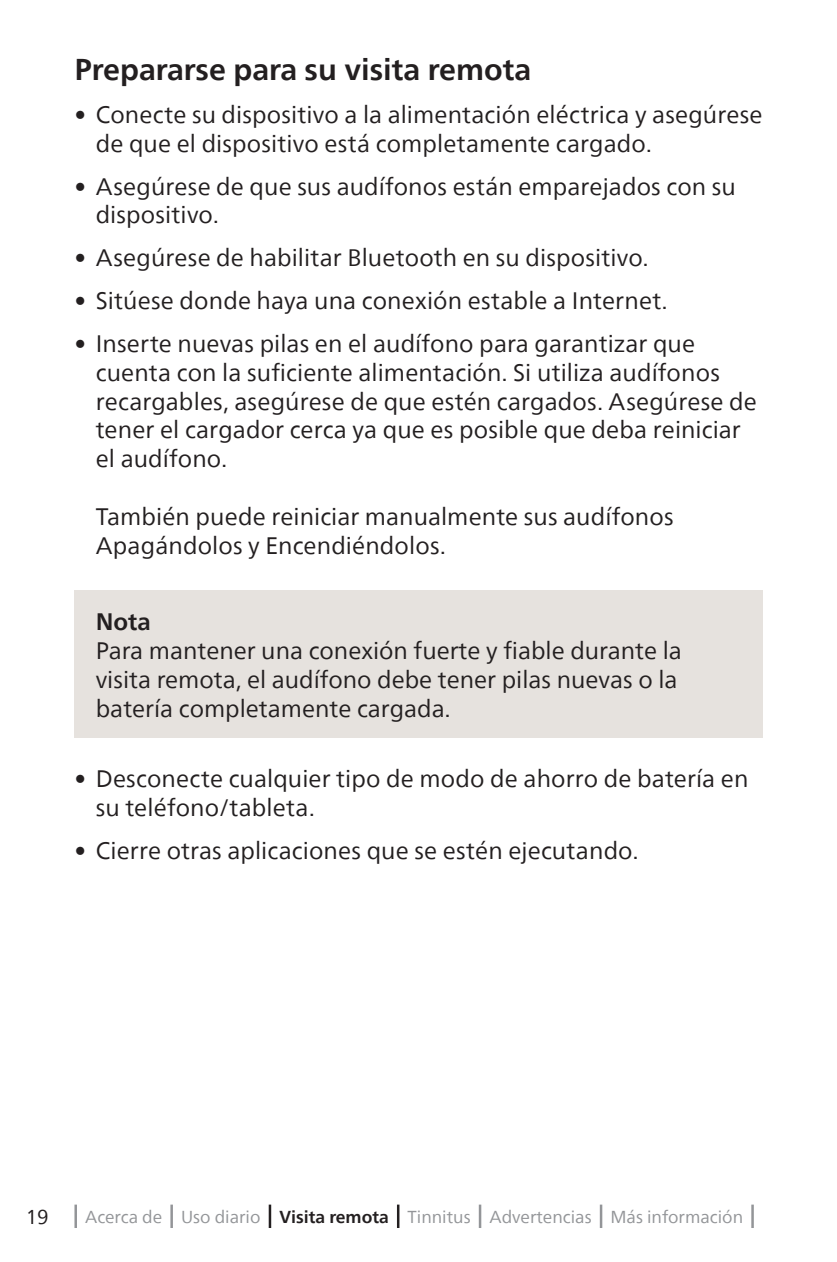
<style>
.page{position:relative;width:837px;height:1262px;background:#fff}
.page>*{position:absolute;margin:0;border:0;box-sizing:border-box;transform-origin:0 0}
.t1{font:700 30px "Neue Frutiger World";color:#231f20}
.t2{font:23.75px/28.8px "Neue Frutiger World";letter-spacing:.005em;color:#231f20}
.t3{font:700 23.75px "Neue Frutiger World";color:#231f20}
.t4{font:20px "Neue Frutiger World";color:#231f20}
.t5{font:17.25px "Neue Frutiger World";color:#939598}
.s1{font-weight:700;color:#231f20}
</style>
<div class="page">
<hr style="left:74px;top:1204px;width:3px;height:23px;background:#939598">
<hr style="left:170px;top:1204px;width:3px;height:23px;background:#939598">
<hr style="left:268px;top:1204px;width:3px;height:23px;background:#231f20">
<hr style="left:397px;top:1204px;width:2px;height:23px;background:#231f20">
<hr style="left:478px;top:1204px;width:3px;height:23px;background:#939598">
<hr style="left:599px;top:1204px;width:3px;height:23px;background:#939598">
<hr style="left:751px;top:1204px;width:2px;height:23px;background:#939598">
<div style="left:74px;top:591px;width:688px;height:147px;background:#e6e2de"></div>
<p class="t1" style="left:74px;top:43px;width:458px">Prepararse para su visita remota</p>
<p class="t2" style="left:96px;top:100px;width:668px;text-indent:-21px">• Conecte su dispositivo a la alimentación eléctrica y asegúrese de que el dispositivo está completamente cargado.</p>
<p class="t2" style="left:96px;top:172px;width:641px;text-indent:-21px">• Asegúrese de que sus audífonos están emparejados con su dispositivo.</p>
<p class="t2" style="left:74px;top:244px;width:575px">• Asegúrese de habilitar Bluetooth en su dispositivo.</p>
<p class="t2" style="left:74px;top:287px;width:594px">• Sitúese donde haya una conexión estable a Internet.</p>
<p class="t2" style="left:96px;top:330px;width:662px;text-indent:-21px">• Inserte nuevas pilas en el audífono para garantizar que cuenta con la suficiente alimentación. Si utiliza audífonos recargables, asegúrese de que estén cargados. Asegúrese de tener el cargador cerca ya que es posible que deba reiniciar el audífono.</p>
<p class="t2" style="left:96px;top:502px;width:579px">También puede reiniciar manualmente sus audífonos<br>Apagándolos y Encendiéndolos.</p>
<p class="t3" style="left:96px;top:601px;width:56px">Nota</p>
<p class="t2" style="left:96px;top:637px;width:587px">Para mantener una conexión fuerte y fiable durante la visita remota, el audífono debe tener pilas nuevas o la batería completamente cargada.</p>
<p class="t2" style="left:96px;top:764px;width:654px;text-indent:-21px">• Desconecte cualquier tipo de modo de ahorro de batería en su teléfono/tableta.</p>
<p class="t2" style="left:74px;top:836px;width:565px">• Cierre otras aplicaciones que se estén ejecutando.</p>
<p class="t4" style="left:26px;top:1201px;width:25px">19</p>
<p class="t5" style="left:85px;top:1203px;width:659px">Acerca de Uso diario <span class="s1">Visita remota</span> Tinnitus Advertencias Más información</p>
</div>
